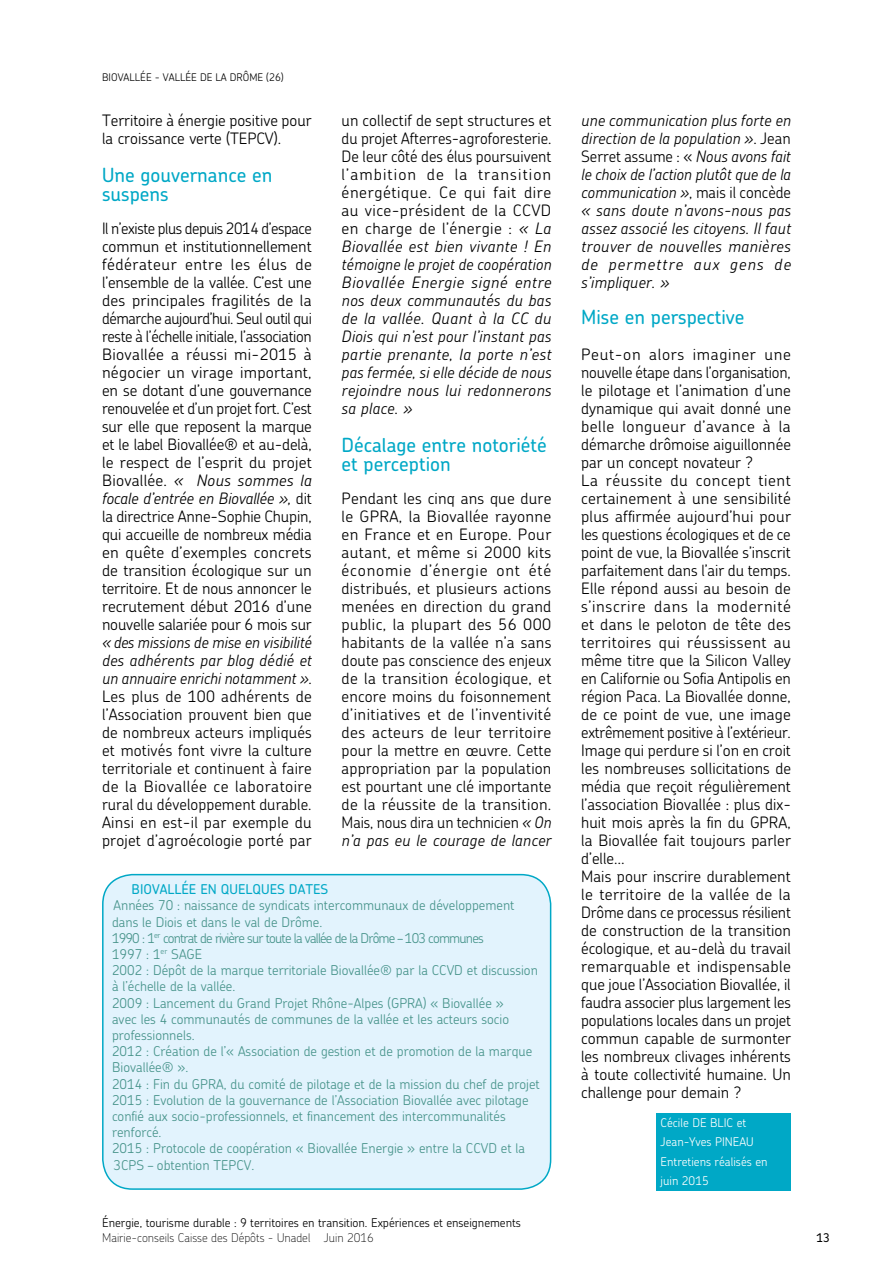
<style>
.page{position:relative;width:893px;height:1263px;background:#fff}
.page>*{position:absolute;margin:0;border:0;box-sizing:border-box;transform-origin:0 0}
.t1{font:500 19.5px/19.5px "Chevin";color:#00a8c6}
.t2{font:300 15.75px/18px "Chevin";color:#000;text-align:justify}
.t3{font:italic 300 15.75px/18px "Chevin";letter-spacing:.015em;color:#000;text-align:justify}
.t4{font:300 13.5px/16.2px "Chevin";color:#46938a}
.t5{font:500 13.5px "Chevin";color:#00a8c6}
.t6{font:300 12px "Chevin";color:#000}
.t7{font:300 12px/19.5px "Chevin";color:#fff}
.t8{font:100 12px "Chevin";color:#000}
.t9{font:500 12px "Chevin";color:#000}
.t10{font:300 10.5px "Chevin";color:#000}
.s1{font-style:italic}
.s2{font-style:normal}
</style>
<div class="page">
<div style="left:656px;top:1113px;width:135px;height:78px;background:#00a8c6"></div>
<div style="left:103px;top:875px;width:448px;height:314px;background:#e2f3fd;border-radius:30px"></div>
<div style="left:102px;top:874px;width:449px;height:316px;border:2px solid #00a8c6;border-radius:30px"></div>
<p class="t10" style="left:102px;top:71px;width:183px">BIOVALLÉE - VALLÉE DE LA DRÔME (26)</p>
<p class="t2" style="left:102px;top:111px;width:211px">Territoire à énergie positive pour la croissance verte (TEPCV).</p>
<p class="t1" style="left:102px;top:164px;width:172px">Une gouvernance en suspens</p>
<p class="t2" style="left:102px;top:219px;width:211px">Il n’existe plus depuis 2014 d’espace commun et institutionnellement fédérateur entre les élus de l’ensemble de la vallée. C’est une des principales fragilités de la démarche aujourd’hui. Seul outil qui reste à l’échelle initiale, l’association Biovallée a réussi mi-2015 à négocier un virage important, en se dotant d’une gouvernance renouvelée et d’un projet fort. C’est sur elle que reposent la marque et le label Biovallée® et au-delà, le respect de l’esprit du projet Biovallée. <span class="s1">« Nous sommes la focale d’entrée en Biovallée »,</span> dit la directrice Anne-Sophie Chupin, qui accueille de nombreux média en quête d’exemples concrets de transition écologique sur un territoire. Et de nous annoncer le recrutement début 2016 d’une nouvelle salariée pour 6 mois sur</p>
<p class="t2" style="left:102px;top:633px;width:211px"><span class="s1">« des missions de mise en visibilité des adhérents par blog dédié et un annuaire enrichi notamment »</span>.<br>Les plus de 100 adhérents de l’Association prouvent bien que de nombreux acteurs impliqués et motivés font vivre la culture territoriale et continuent à faire de la Biovallée ce laboratoire rural du développement durable.<br>Ainsi en est-il par exemple du projet d’agroécologie porté par</p>
<p class="t3" style="left:342px;top:111px;width:211px"><span class="s2">un collectif de sept structures et du projet Afterres-agroforesterie.<br>De leur côté des élus poursuivent l’ambition de la transition énergétique. Ce qui fait dire au vice‑président de la CCVD en charge de l’énergie :</span> « La Biovallée est bien vivante ! En témoigne le projet de coopération Biovallée Energie signé entre nos deux communautés du bas de la vallée. Quant à la CC du Diois qui n’est pour l’instant pas partie prenante, la porte n’est pas fermée, si elle décide de nous rejoindre nous lui redonnerons sa place. »</p>
<p class="t1" style="left:342px;top:434px;width:207px">Décalage entre notoriété et perception</p>
<p class="t2" style="left:342px;top:489px;width:211px">Pendant les cinq ans que dure le GPRA, la Biovallée rayonne en France et en Europe. Pour autant, et même si 2000 kits économie d’énergie ont été distribués, et plusieurs actions menées en direction du grand public, la plupart des 56 000 habitants de la vallée n’a sans doute pas conscience des enjeux de la transition écologique, et encore moins du foisonnement d’initiatives et de l’inventivité des acteurs de leur territoire pour la mettre en œuvre. Cette appropriation par la population est pourtant une clé importante de la réussite de la transition.<br>Mais, nous dira un technicien <span class="s1">« On n’a pas eu le courage de lancer</span></p>
<p class="t5" style="left:132px;top:880px;width:198px">BIOVALLÉE EN QUELQUES DATES</p>
<p class="t4" style="left:112px;top:897px;width:429px">Années 70 : naissance de syndicats intercommunaux de développement dans le Diois et dans le val de Drôme.<br>1990 : 1<sup>er</sup> contrat de rivière sur toute la vallée de la Drôme – 103 communes<br>1997 : 1<sup>er</sup> SAGE<br>2002 : Dépôt de la marque territoriale Biovallée® par la CCVD et discussion à l’échelle de la vallée.<br>2009 : Lancement du Grand Projet Rhône-Alpes (GPRA) « Biovallée »<br>avec les 4 communautés de communes de la vallée et les acteurs socio professionnels.<br>2012 : Création de l’« Association de gestion et de promotion de la marque Biovallée® ».<br>2014 : Fin du GPRA, du comité de pilotage et de la mission du chef de projet 2015 : Evolution de la gouvernance de l’Association Biovallée avec pilotage confié aux socio-professionnels, et financement des intercommunalités renforcé.<br>2015 : Protocole de coopération « Biovallée Energie » entre la CCVD et la 3CPS – obtention TEPCV.</p>
<p class="t6" style="left:102px;top:1215px;width:420px">Énergie, tourisme durable : 9 territoires en transition. Expériences et enseignements</p>
<p class="t8" style="left:102px;top:1230px;width:273px">Mairie-conseils Caisse des Dépôts - Unadel Juin 2016</p>
<p class="t3" style="left:581px;top:111px;width:211px">une communication plus forte en direction de la population »<span class="s2">. Jean Serret assume : «</span> Nous avons fait le choix de l’action plutôt que de la communication »<span class="s2">, mais il concède </span>« sans doute n’avons-nous pas assez associé les citoyens. Il faut trouver de nouvelles manières de permettre aux gens de s’impliquer. »</p>
<p class="t1" style="left:581px;top:307px;width:165px">Mise en perspective</p>
<p class="t2" style="left:581px;top:345px;width:211px;text-align:left">Peut-on alors imaginer une nouvelle étape dans l’organisation, le pilotage et l’animation d’une dynamique qui avait donné une belle longueur d’avance à la démarche drômoise aiguillonnée par un concept novateur ?<br>La réussite du concept tient certainement à une sensibilité plus affirmée aujourd’hui pour les questions écologiques et de ce point de vue, la Biovallée s’inscrit parfaitement dans l’air du temps.<br>Elle répond aussi au besoin de s’inscrire dans la modernité et dans le peloton de tête des territoires qui réussissent au même titre que la Silicon Valley en Californie ou Sofia Antipolis en région Paca. La Biovallée donne, de ce point de vue, une image extrêmement positive à l’extérieur.<br>Image qui perdure si l’on en croit les nombreuses sollicitations de média que reçoit régulièrement l’association Biovallée : plus dix&shy;huit mois après la fin du GPRA, la Biovallée fait toujours parler d’elle…<br>Mais pour inscrire durablement le territoire de la vallée de la<br>Drôme dans ce processus résilient de construction de la transition écologique, et au-delà du travail remarquable et indispensable que joue l’Association Biovallée, il faudra associer plus largement les populations locales dans un projet commun capable de surmonter les nombreux clivages inhérents à toute collectivité humaine. Un challenge pour demain ?</p>
<p class="t7" style="left:661px;top:1112px;width:108px">Cécile DE BLIC et<br>Jean‑Yves PINEAU<br>Entretiens réalisés en juin 2015</p>
<p class="t9" style="left:816px;top:1230px;width:15px">13</p>
</div>
